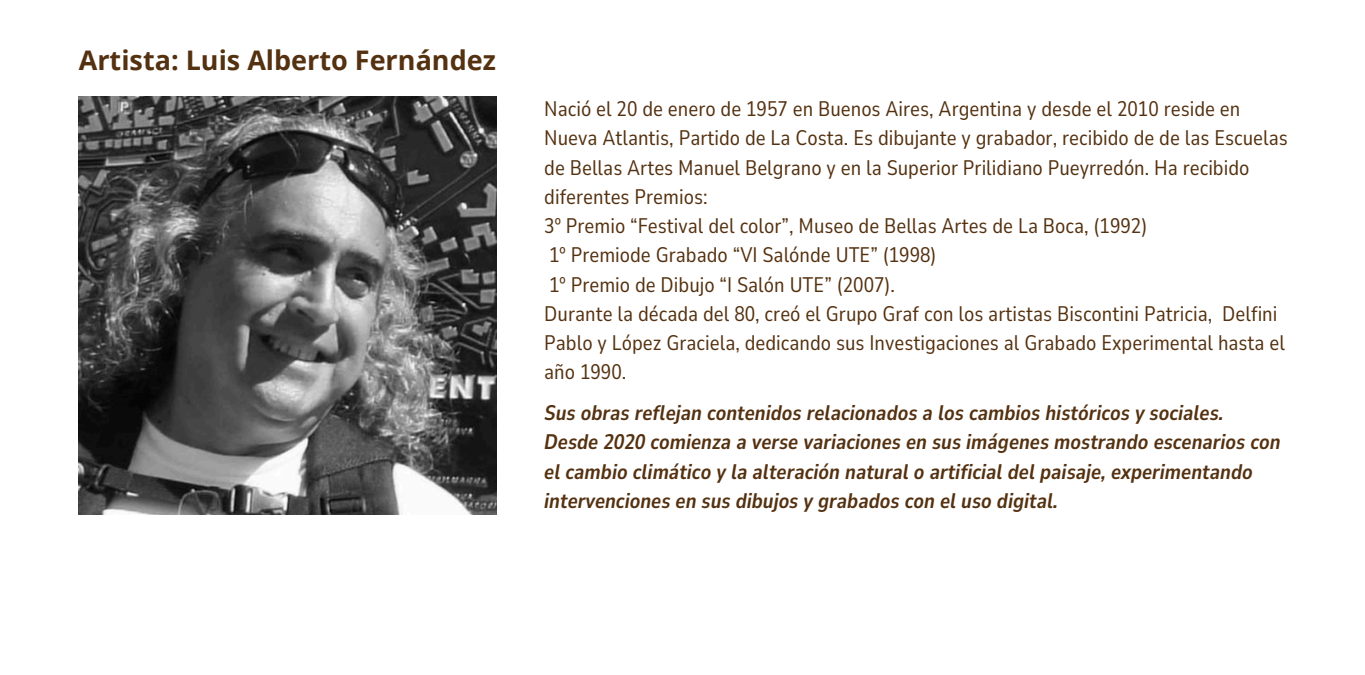
<style>
.page{position:relative;width:1365px;height:675px;background:#fff}
.page>*{position:absolute;margin:0;border:0;box-sizing:border-box;transform-origin:0 0}
.t1{font:700 27px "Open Sans";color:#543110}
.t2{font:21px/29.2px "Nunito Sans 10 pt Condensed";color:#543110}
.t3{font:italic 700 21px/29.2px "Nunito Sans 10 pt Condensed";color:#543110}
</style>
<div class="page">
<img style="left:79px;top:97px;width:417px;height:417px">
<p class="t1" style="left:79px;top:41px;width:418px">Artista: Luis Alberto Fernández</p>
<p class="t2" style="left:544px;top:94px;width:745px">Nació el 20 de enero de 1957 en Buenos Aires, Argentina y desde el 2010 reside en Nueva Atlantis, Partido de La Costa. Es dibujante y grabador, recibido de de las Escuelas de Bellas Artes Manuel Belgrano y en la Superior Prilidiano Pueyrredón. Ha recibido diferentes Premios:</p>
<p class="t2" style="left:544px;top:211px;width:604px">3º Premio “Festival del color”, Museo de Bellas Artes de La Boca, (1992)</p>
<p class="t2" style="left:549px;top:241px;width:389px">1º Premiode Grabado “VI Salónde UTE” (1998)</p>
<p class="t2" style="left:549px;top:270px;width:347px">1º Premio de Dibujo “I Salón UTE” (2007).</p>
<p class="t2" style="left:544px;top:299px;width:742px">Durante la década del 80, creó el Grupo Graf con los artistas Biscontini Patricia, Delfini<br>Pablo y López Graciela, dedicando sus Investigaciones al Grabado Experimental hasta el año 1990.</p>
<h2 class="t3" style="left:544px;top:399px;width:738px">Sus obras reflejan contenidos relacionados a los cambios históricos y sociales.<br>Desde 2020 comienza a verse variaciones en sus imágenes mostrando escenarios con el cambio climático y la alteración natural o artificial del paisaje, experimentando intervenciones en sus dibujos y grabados con el uso digital.</h2>
</div>
